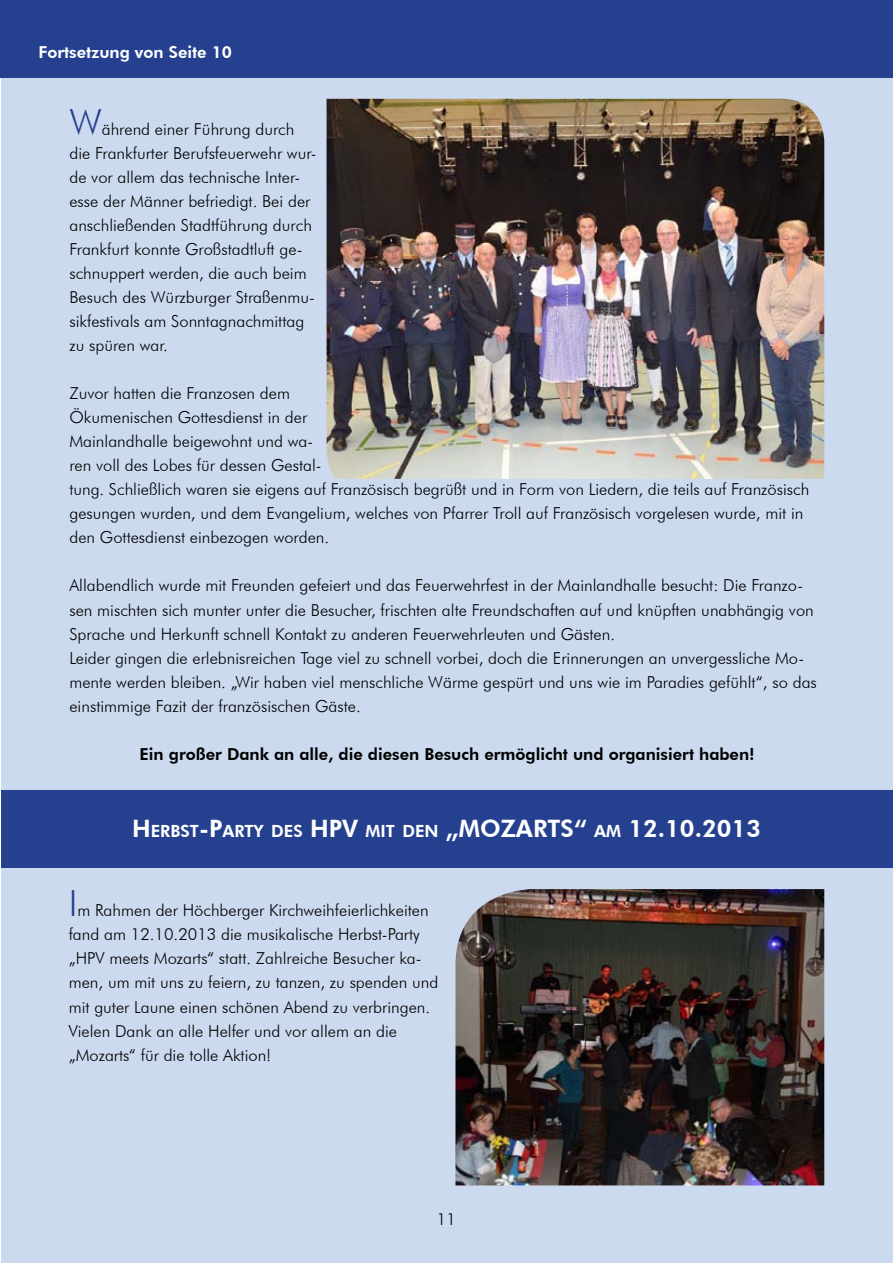
<style>
.page{position:relative;width:893px;height:1263px;background:#fff}
.page>*{position:absolute;margin:0;border:0;box-sizing:border-box;transform-origin:0 0}
.t1{font:800 24px "Futura BT";color:#fff}
.t2{font:800 16.8px "Futura BT";color:#fff}
.t3{font:300 16.5px/24px "Futura BT";color:#000}
.t4{font:800 16.5px "Futura BT";color:#000}
.t5{font:800 16.5px "Futura BT";color:#fff}
.s1{font-size:36px;color:#25408f}
.s2{font-size:24px}
.s3{font-size:16.8px}
</style>
<div class="page">
<div style="left:2px;top:78px;width:891px;height:1185px;background:#ccdaef"></div>
<div style="left:0;top:0;width:893px;height:78px;background:#25408f"></div>
<img style="left:327px;top:99px;width:497px;height:380px">
<div style="left:2px;top:790px;width:891px;height:78px;background:#25408f"></div>
<img style="left:455px;top:889px;width:369px;height:296px">
<p class="t5" style="left:39px;top:42px;width:195px">Fortsetzung von Seite 10</p>
<p class="t3" style="left:69px;top:117px;width:249px"><span class="s1">W</span>ährend einer Führung durch die Frankfurter Berufsfeuerwehr wur&shy;de vor allem das technische Inter&shy;esse der Männer befriedigt. Bei der anschließenden Stadtführung durch<br>Frankfurt konnte Großstadtluft ge&shy;schnuppert werden, die auch beim<br>Besuch des Würzburger Straßenmu&shy;sikfestivals am Sonntagnachmittag zu spüren war.</p>
<p class="t3" style="left:69px;top:381px;width:741px">Zuvor hatten die Franzosen dem<br>Ökumenischen Gottesdienst in der<br>Mainlandhalle beigewohnt und wa-<br>ren voll des Lobes für dessen Gestal-<br>tung. Schließlich waren sie eigens auf Französisch begrüßt und in Form von Liedern, die teils auf Französisch gesungen wurden, und dem Evangelium, welches von Pfarrer Troll auf Französisch vorgelesen wurde, mit in den Gottesdienst einbezogen worden.</p>
<p class="t3" style="left:69px;top:573px;width:749px">Allabendlich wurde mit Freunden gefeiert und das Feuerwehrfest in der Mainlandhalle besucht: Die Franzo&shy;sen mischten sich munter unter die Besucher, frischten alte Freundschaften auf und knüpften unabhängig von Sprache und Herkunft schnell Kontakt zu anderen Feuerwehrleuten und Gästen.<br>Leider gingen die erlebnisreichen Tage viel zu schnell vorbei, doch die Erinnerungen an unvergessliche Mo&shy;mente werden bleiben. „Wir haben viel menschliche Wärme gespürt und uns wie im Paradies gefühlt“, so das einstimmige Fazit der französischen Gäste.</p>
<p class="t4" style="left:139px;top:744px;width:617px">Ein großer Dank an alle, die diesen Besuch ermöglicht und organisiert haben!</p>
<p class="t2" style="left:132px;top:821px;width:195px"><span class="s2">H</span> ERBST<span class="s2">-P</span>ARTY DES <span class="s2">HPV</span></p>
<h1 class="t1" style="left:366px;top:814px;width:111px"><span class="s3">MIT DEN</span> „MOZARTS</h1>
<h1 class="t1" style="left:574px;top:814px;width:188px">“ <span class="s3">AM</span> 12.10.2013</h1>
<p class="t3" style="left:69px;top:898px;width:371px"><span class="s1">I</span>m Rahmen der Höchberger Kirchweihfeierlichkeiten fand am 12.10.2013 die musikalische Herbst-Party „HPV meets Mozarts“ statt. Zahlreiche Besucher ka&shy;men, um mit uns zu feiern, zu tanzen, zu spenden und mit guter Laune einen schönen Abend zu verbringen.<br>Vielen Dank an alle Helfer und vor allem an die „Mozarts“ für die tolle Aktion!</p>
<p class="t3" style="left:437px;top:1207px;width:21px">11</p>
</div>
